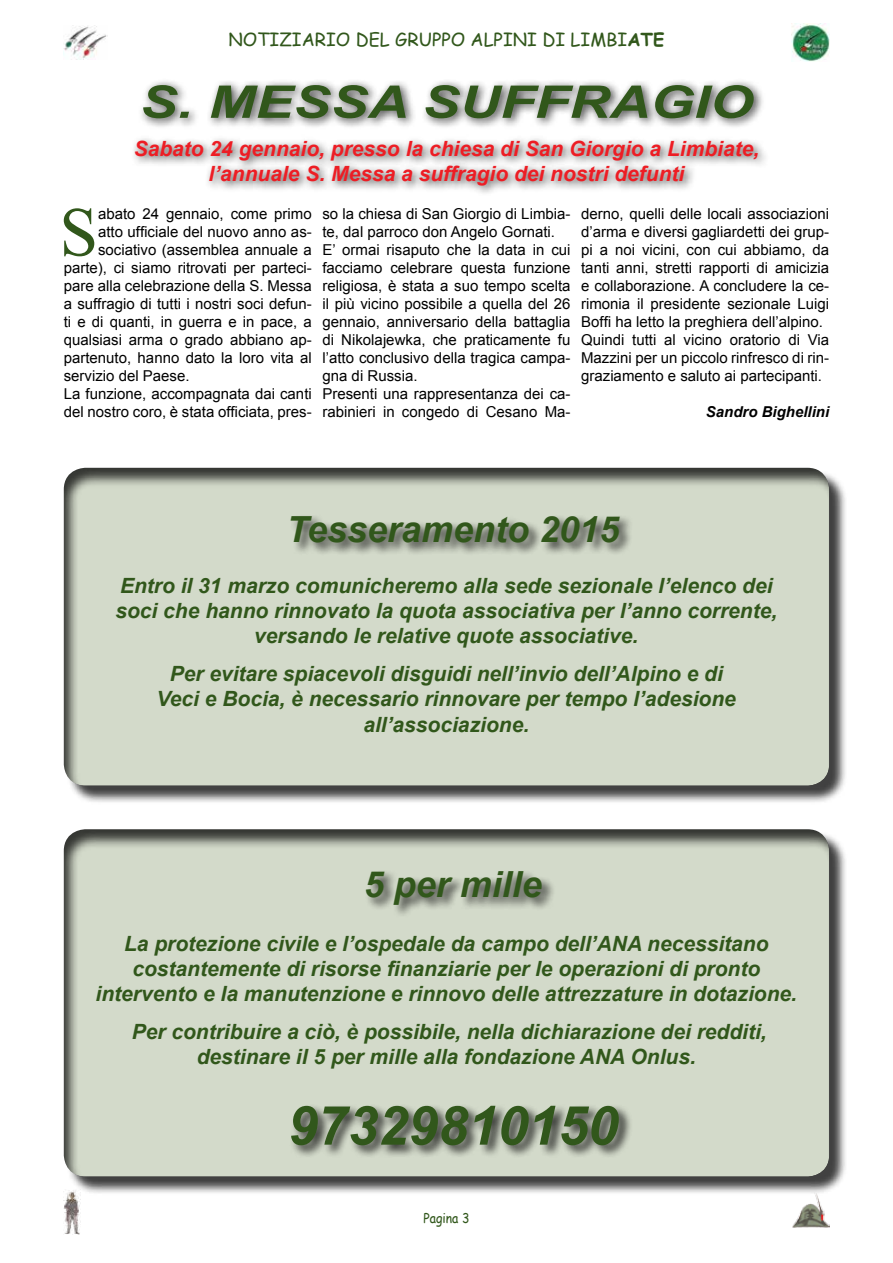
<style>
.page{position:relative;width:893px;height:1263px;background:#fff}
.page>*{position:absolute;margin:0;border:0;box-sizing:border-box;transform-origin:0 0}
.t1{font:69.3px "Times New Roman";color:#31571b}
.t2{font:italic 700 54px "Arial";color:#31571b}
.t3{font:italic 700 45px "Arial";color:#31571b;scale:1.25 1}
.t4{font:italic 700 36px "Arial";color:#31571b}
.t5{font:italic 700 21px/25.2px "Arial";color:#31571b;text-align:center}
.t6{font:italic 700 21px/25.2px "Arial";color:#ed1d24;text-align:center}
.t7{font:18px "Comic Sans MS";color:#31571b}
.t8{font:15px/18px "Arial";color:#000}
.t9{font:italic 700 15px "Arial";color:#000}
.t10{font:13.5px "Comic Sans MS";color:#31571b;scale:.9 1}
.s1{font-weight:700}
</style>
<div class="page">
<img style="left:64px;top:1195px;width:17px;height:39px">
<img style="left:792px;top:1195px;width:37px;height:33px">
<img style="left:64px;top:26px;width:43px;height:34px">
<img style="left:792px;top:23px;width:37px;height:39px">
<div style="left:138px;top:78px;width:627px;height:52px;background:#000;opacity:.75"></div>
<div style="left:130px;top:135px;width:640px;height:62px;background:#000;opacity:.75"></div>
<div style="left:66px;top:831px;width:782px;height:364px;background:#000;opacity:.75"></div>
<div style="left:63px;top:827px;width:768px;height:349px;background:#000;opacity:.75"></div>
<div style="left:66px;top:470px;width:782px;height:334px;background:#000;opacity:.75"></div>
<div style="left:63px;top:465px;width:768px;height:321px;background:#000;opacity:.75"></div>
<div style="left:290px;top:1104px;width:343px;height:55px;background:#000;opacity:.75"></div>
<div style="left:364px;top:869px;width:192px;height:49px;background:#000;opacity:.75"></div>
<div style="left:289px;top:514px;width:345px;height:42px;background:#000;opacity:.75"></div>
<p class="t7" style="left:229px;top:26px;width:437px">NOTIZIARIO DEL GRUPPO ALPINI DI LIMBI<span class="s1">ATE</span></p>
<h3 class="t3" style="left:140px;top:72px;width:492px">S. MESSA SUFFRAGIO</h3>
<h3 class="t6" style="left:134px;top:136px;width:627px">Sabato 24 gennaio, presso la chiesa di San Giorgio a Limbiate, l’annuale S. Messa a suffragio dei nostri defunti</h3>
<h1 class="t1" style="left:59px;top:185px;width:40px">S</h1>
<p class="t8" style="left:98px;top:205px;width:215px">abato 24 gennaio, come primo</p>
<p class="t8" style="left:98px;top:223px;width:215px">atto ufficiale del nuovo anno as-</p>
<p class="t8" style="left:98px;top:241px;width:215px">sociativo (assemblea annuale a</p>
<p class="t8" style="left:64px;top:259px;width:250px">parte), ci siamo ritrovati per parteci-</p>
<p class="t8" style="left:64px;top:277px;width:250px">pare alla celebrazione della S. Messa</p>
<p class="t8" style="left:64px;top:295px;width:250px">a suffragio di tutti i nostri soci defun-</p>
<p class="t8" style="left:64px;top:313px;width:250px">ti e di quanti, in guerra e in pace, a</p>
<p class="t8" style="left:64px;top:331px;width:250px">qualsiasi arma o grado abbiano ap-</p>
<p class="t8" style="left:64px;top:349px;width:250px">partenuto, hanno dato la loro vita al</p>
<p class="t8" style="left:64px;top:367px;width:127px">servizio del Paese.</p>
<p class="t8" style="left:64px;top:385px;width:250px">La funzione, accompagnata dai canti</p>
<p class="t8" style="left:64px;top:403px;width:250px">del nostro coro, è stata officiata, pres-</p>
<p class="t8" style="left:322px;top:205px;width:250px">so la chiesa di San Giorgio di Limbia&shy;te, dal parroco don Angelo Gornati.<br>E’ ormai risaputo che la data in cui facciamo celebrare questa funzione religiosa, è stata a suo tempo scelta il più vicino possibile a quella del 26 gennaio, anniversario della battaglia di Nikolajewka, che praticamente fu l’atto conclusivo della tragica campa&shy;gna di Russia.<br>Presenti una rappresentanza dei ca&shy;rabinieri in congedo di Cesano Ma-</p>
<p class="t8" style="left:581px;top:205px;width:250px">derno, quelli delle locali associazioni d’arma e diversi gagliardetti dei grup&shy;pi a noi vicini, con cui abbiamo, da tanti anni, stretti rapporti di amicizia e collaborazione. A concludere la ce&shy;rimonia il presidente sezionale Luigi Boffi ha letto la preghiera dell’alpino.<br>Quindi tutti al vicino oratorio di Via Mazzini per un piccolo rinfresco di rin&shy;graziamento e saluto ai partecipanti.</p>
<p class="t9" style="left:706px;top:402px;width:125px">Sandro Bighellini</p>
<h3 class="t4" style="left:286px;top:505px;width:334px">Tesseramento 2015</h3>
<h3 class="t5" style="left:115px;top:573px;width:663px">Entro il 31 marzo comunicheremo alla sede sezionale l’elenco dei soci che hanno rinnovato la quota associativa per l’anno corrente, versando le relative quote associative.</h3>
<h3 class="t5" style="left:157px;top:662px;width:581px">Per evitare spiacevoli disguidi nell’invio dell’Alpino e di<br>Veci e Bocia, è necessario rinnovare per tempo l’adesione all’associazione.</h3>
<h3 class="t4" style="left:364px;top:860px;width:180px">5 per mille</h3>
<h3 class="t5" style="left:96px;top:931px;width:703px">La protezione civile e l’ospedale da campo dell’ANA necessitano costantemente di risorse finanziarie per le operazioni di pronto intervento e la manutenzione e rinnovo delle attrezzature in dotazione.</h3>
<h3 class="t5" style="left:132px;top:1020px;width:636px">Per contribuire a ciò, è possibile, nella dichiarazione dei redditi, destinare il 5 per mille alla fondazione ANA Onlus.</h3>
<h2 class="t2" style="left:288px;top:1090px;width:332px">97329810150</h2>
<p class="t10" style="left:423px;top:1208px;width:53px">Pagina 3</p>
</div>
